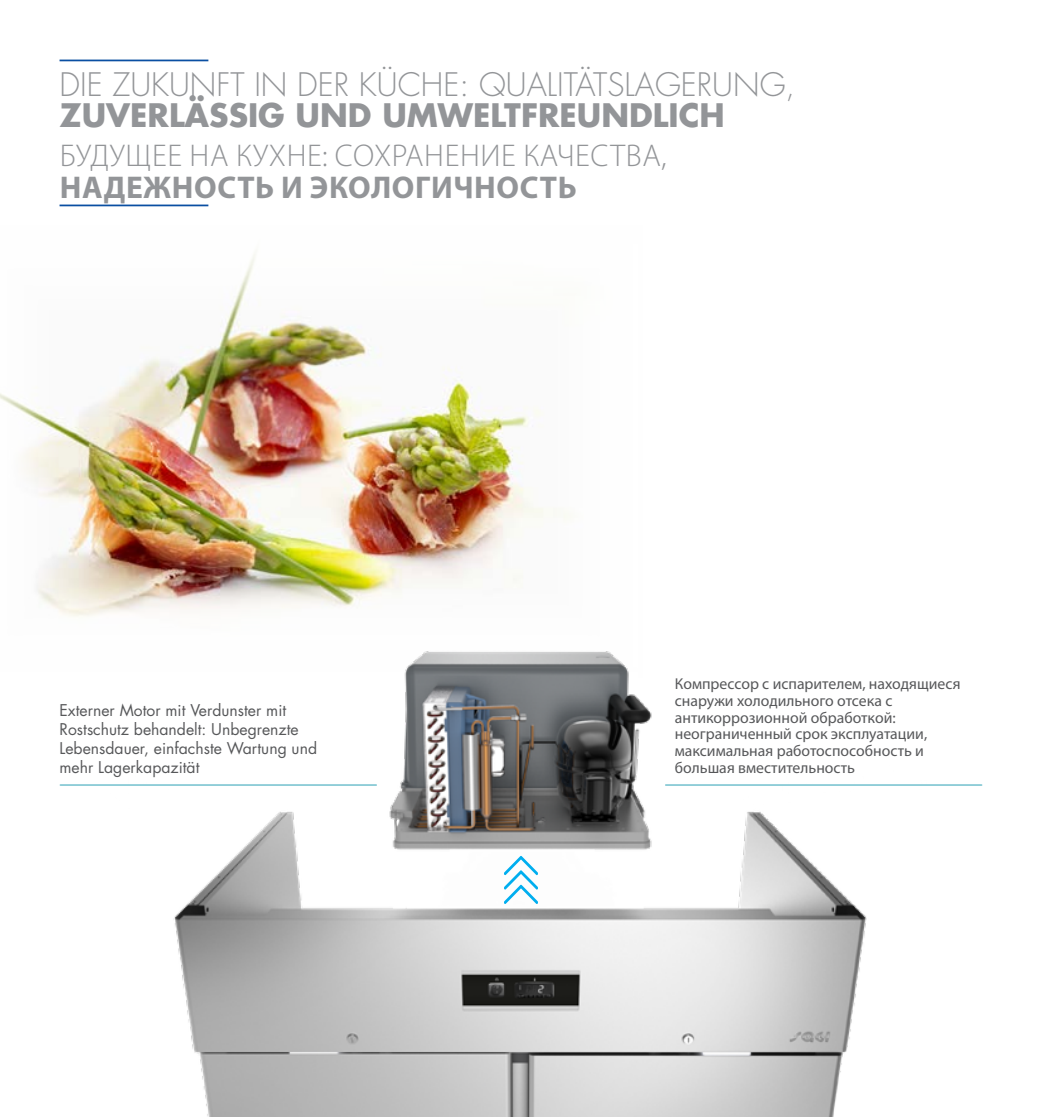
<style>
.page{position:relative;width:1042px;height:1117px;background:#fff}
.page>*{position:absolute;margin:0;border:0;box-sizing:border-box;transform-origin:0 0}
.t1{font:300 31.5px/31.5px "Futura Std";color:#939598}
.t2{font:300 31.5px "Myriad Pro";letter-spacing:.02em;color:#939598}
.t3{font:700 31.5px "Myriad Pro";letter-spacing:.02em;color:#939598}
.t4{font:15.75px/16.6px "Myriad Pro";color:#57585a}
.t5{font:15.75px/18.9px "Futura Std";color:#57585a}
.s1{font-weight:700}
</style>
<div class="page">
<img style="left:0;top:254px;width:570px;height:363px">
<img style="left:109px;top:651px;width:820px;height:465px">
<hr style="left:60px;top:60px;width:148px;height:1px;background:#0a4fa2">
<svg style="left:504px;top:855px;width:34px;height:49px"></svg>
<hr style="left:60px;top:784px;width:316px;height:1px;background:#87c9d4">
<hr style="left:666px;top:784px;width:315px;height:1px;background:#87c9d4">
<hr style="left:60px;top:204px;width:148px;height:2px;background:#0a4fa2">
<p class="t1" style="left:60px;top:69px;width:737px">DIE ZUKUNFT IN DER KÜCHE: QUALITÄTSLAGERUNG,<br><span class="s1">ZUVERLÄSSIG UND UMWELTFREUNDLICH</span></p>
<p class="t2" style="left:60px;top:136px;width:608px">БУДУЩЕЕ НА КУХНЕ: СОХРАНЕНИЕ КАЧЕСТВА,</p>
<p class="t3" style="left:60px;top:169px;width:518px">НАДЕЖНОСТЬ И ЭКОЛОГИЧНОСТЬ</p>
<p class="t5" style="left:60px;top:700px;width:228px">Externer Motor mit Verdunster mit</p>
<p class="t5" style="left:60px;top:719px;width:259px">Rostschutz behandelt: Unbegrenzte<br>Lebensdauer, einfachste Wartung und</p>
<p class="t5" style="left:60px;top:757px;width:141px">mehr Lagerkapazität</p>
<p class="t4" style="left:675px;top:676px;width:287px">Компрессор с испарителем, находящиеся снаружи холодильного отсека с антикоррозионной обработкой: неограниченный срок эксплуатации, максимальная работоспособность и большая вместительность</p>
</div>
